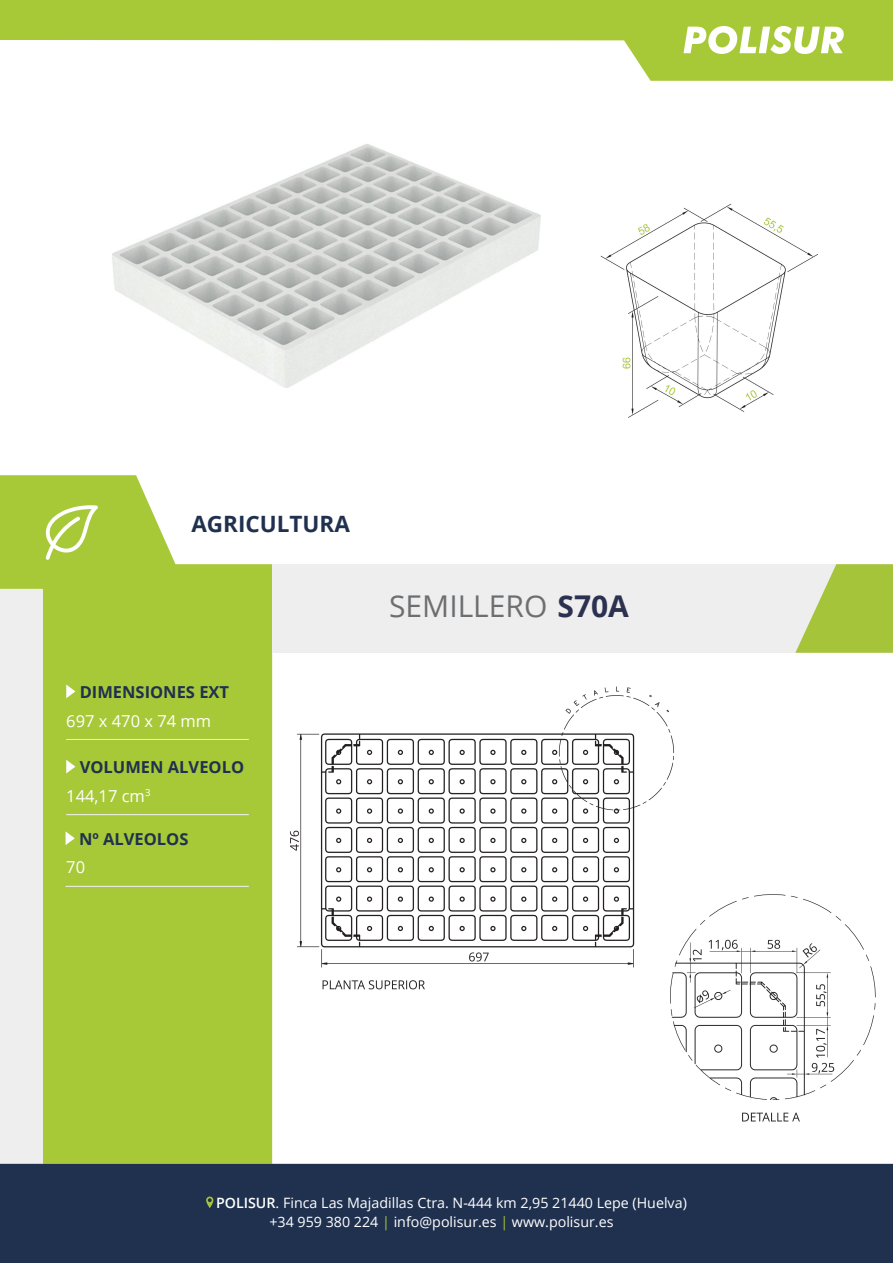
<style>
.page{position:relative;width:893px;height:1263px;background:#fff}
.page>*{position:absolute;margin:0;border:0;box-sizing:border-box;transform-origin:0 0}
.t1{font:30px "Open Sans";color:#6d6e6f}
.t2{font:700 22.5px "Open Sans";color:#20314f}
.t3{font:700 16.5px "Open Sans";color:#20314f}
.t4{font:16.5px "Open Sans";color:#fff}
.t5{font:14.25px/19px "Open Sans";color:#fff}
.s1{font-weight:700;color:#2c314f}
.s2{font-weight:600}
.s3{color:#a6c439}
</style>
<div class="page">
<svg style="left:0;top:475px;width:272px;height:689px;background:#accc45"></svg>
<svg style="left:0;top:0;width:893px;height:81px;fill:#a7c938"></svg>
<div style="left:272px;top:564px;width:620px;height:89px;background:#eeeeef"></div>
<svg style="left:684px;top:26px;width:160px;height:28px"></svg>
<div style="left:0;top:589px;width:42px;height:575px;background:#eeeeef"></div>
<svg style="left:795px;top:564px;width:98px;height:89px"></svg>
<div style="left:0;top:1164px;width:893px;height:99px;background:#20314f"></div>
<svg style="left:206px;top:1196px;width:7px;height:12px"></svg>
<svg style="left:44px;top:505px;width:54px;height:55px"></svg>
<svg style="left:66px;top:684px;width:9px;height:14px"></svg>
<svg style="left:66px;top:760px;width:9px;height:13px"></svg>
<svg style="left:66px;top:831px;width:9px;height:14px"></svg>
<hr style="left:66px;top:739px;width:183px;height:1px;background:#eeeeef">
<hr style="left:66px;top:814px;width:183px;height:1px;background:#eeeeef">
<hr style="left:66px;top:886px;width:183px;height:1px;background:#eeeeef">
<img style="left:112px;top:144px;width:706px;height:274px">
<img style="left:290px;top:686px;width:586px;height:436px">
<h2 class="t2" style="left:191px;top:508px;width:160px">AGRICULTURA</h2>
<p class="t3" style="left:80px;top:681px;width:151px">DIMENSIONES EXT</p>
<p class="t4" style="left:66px;top:709px;width:146px">697 x 470 x 74 mm</p>
<p class="t3" style="left:80px;top:756px;width:166px">VOLUMEN ALVEOLO</p>
<p class="t4" style="left:66px;top:784px;width:86px">144,17 cm<sup>3</sup></p>
<p class="t3" style="left:79px;top:827px;width:111px">Nº ALVEOLOS</p>
<p class="t4" style="left:66px;top:856px;width:20px">70</p>
<h1 class="t1" style="left:389px;top:586px;width:241px">SEMILLERO <span class="s1">S70A</span></h1>
<p class="t5" style="left:269px;top:1193px;width:419px;text-indent:-53px"><span class="s2">POLISUR</span>. Finca Las Majadillas Ctra. N-444 km 2,95 21440 Lepe (Huelva) +34 959 380 224 <span class="s3">|</span> info@polisur.es <span class="s3">|</span> www.polisur.es</p>
</div>
